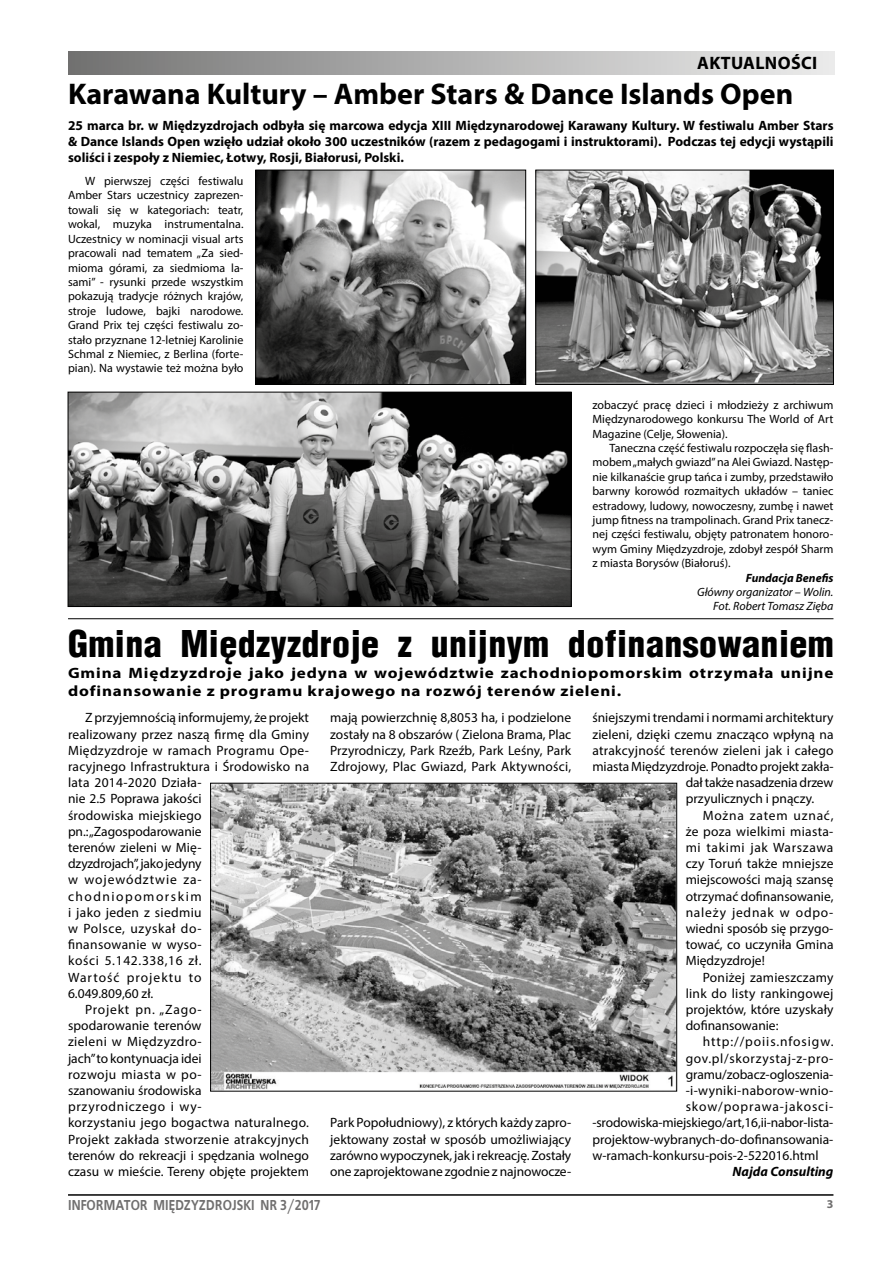
<style>
.page{position:relative;width:893px;height:1263px;background:#fff}
.page>*{position:absolute;margin:0;border:0;box-sizing:border-box;transform-origin:0 0}
.t1{font:900 36px "Switzerland Cond";letter-spacing:.01em;color:#000}
.t2{font:700 30px "Myriad Pro";color:#000}
.t3{font:700 18px "Myriad Pro";letter-spacing:.02em;color:#000}
.t4{font:700 15px/18px "Myriad Pro";letter-spacing:.05em;color:#000;scale:1.14 1}
.t5{font:700 14.25px "EFN Bureau";color:#706f6f}
.t6{font:13.5px/16.2px "Myriad Pro";letter-spacing:.01em;color:#000;text-align:justify}
.t7{font:700 13.5px/16.2px "Myriad Pro";color:#000;text-align:justify}
.t8{font:13.5px "Myriad Pro";letter-spacing:.05em;color:#000}
.t9{font:13.5px "Myriad Pro";letter-spacing:-.01em;color:#000}
.t10{font:13.5px "Myriad Pro";letter-spacing:.06em;color:#000}
.t11{font:13.5px "Myriad Pro";letter-spacing:.03em;color:#000}
.t12{font:13.5px "Myriad Pro";letter-spacing:.07em;color:#000}
.t13{font:13.5px "Myriad Pro";letter-spacing:-.015em;color:#000}
.t14{font:13.5px "Myriad Pro";letter-spacing:.065em;color:#000}
.t15{font:13.5px "Myriad Pro";letter-spacing:.045em;color:#000}
.t16{font:13.5px "Myriad Pro";letter-spacing:.075em;color:#000}
.t17{font:13.5px "Myriad Pro";letter-spacing:.035em;color:#000}
.t18{font:13.5px "Myriad Pro";letter-spacing:.11em;color:#000}
.t19{font:italic 700 13.5px "Myriad Pro";color:#000}
.t20{font:12px/14.4px "Myriad Pro";color:#000;text-align:justify}
.t21{font:italic 12px/14.4px "Myriad Pro";color:#000;text-align:right}
.t22{font:italic 700 12px "Myriad Pro";color:#000}
.t23{font:700 12px "Myriad Pro";color:#706f6f}
</style>
<div class="page">
<hr style="left:68px;top:1194px;width:765px;height:2px;background:#000">
<div style="left:68px;top:51px;width:766px;height:23px;background:linear-gradient(to right,#737373,#ededed)"></div>
<img style="left:212px;top:785px;width:463px;height:305px">
<div style="left:210px;top:783px;width:467px;height:309px;border:1px solid #000"></div>
<hr style="left:68px;top:618px;width:765px;height:1px;background:#000">
<img style="left:537px;top:172px;width:295px;height:211px">
<div style="left:535px;top:170px;width:299px;height:215px;border:1px solid #000"></div>
<img style="left:257px;top:172px;width:267px;height:211px">
<div style="left:255px;top:170px;width:271px;height:215px;border:1px solid #000"></div>
<img style="left:70px;top:394px;width:500px;height:211px">
<div style="left:68px;top:392px;width:504px;height:215px;border:1px solid #000"></div>
<h3 class="t3" style="left:697px;top:52px;width:122px">AKTUALNOŚCI</h3>
<h2 class="t2" style="left:68px;top:74px;width:727px">Karawana Kultury – Amber Stars &amp; Dance Islands Open</h2>
<p class="t7" style="left:68px;top:117px;width:767px">25 marca br. w Międzyzdrojach odbyła się marcowa edycja XIII Międzynarodowej Karawany Kultury. W festiwalu Amber Stars &amp; Dance Islands Open wzięło udział około 300 uczestników (razem z pedagogami i instruktorami). Podczas tej edycji wystąpili soliści i zespoły z Niemiec, Łotwy, Rosji, Białorusi, Polski.</p>
<p class="t20" style="left:68px;top:174px;width:177px;text-indent:17px">W pierwszej części festiwalu Amber Stars uczestnicy zaprezen&shy;towali się w kategoriach: teatr, wokal, muzyka instrumentalna.<br>Uczestnicy w nominacji visual arts pracowali nad tematem „Za sied&shy;mioma górami, za siedmioma la&shy;sami” - rysunki przede wszystkim pokazują tradycje różnych krajów, stroje ludowe, bajki narodowe.<br>Grand Prix tej części festiwalu zo&shy;stało przyznane 12-letniej Karolinie Schmal z Niemiec, z Berlina (forte&shy;pian). Na wystawie też można było</p>
<p class="t20" style="left:592px;top:397px;width:242px">zobaczyć pracę dzieci i młodzieży z archiwum Międzynarodowego konkursu The World of Art Magazine (Celje, Słowenia).</p>
<p class="t20" style="left:592px;top:440px;width:242px;text-indent:17px">Taneczna część festiwalu rozpoczęła się flash&shy;mobem „małych gwiazd” na Alei Gwiazd. Następ&shy;nie kilkanaście grup tańca i zumby, przedstawiło barwny korowód rozmaitych układów – taniec estradowy, ludowy, nowoczesny, zumbę i nawet jump fitness na trampolinach. Grand Prix tanecz&shy;nej części festiwalu, objęty patronatem honoro&shy;wym Gminy Międzyzdroje, zdobył zespół Sharm z miasta Borysów (Białoruś).</p>
<p class="t22" style="left:746px;top:570px;width:89px">Fundacja Benefis</p>
<p class="t21" style="left:697px;top:584px;width:138px">Główny organizator – Wolin.<br>Fot. Robert Tomasz Zięba</p>
<h1 class="t1" style="left:68px;top:620px;width:767px">Gmina Międzyzdroje z unijnym dofinansowaniem</h1>
<p class="t4" style="left:68px;top:664px;width:673px">Gmina Międzyzdroje jako jedyna w województwie zachodniopomorskim otrzymała unijne dofinansowanie z programu krajowego na rozwój terenów zieleni.</p>
<p class="t6" style="left:330px;top:709px;width:243px">mają powierzchnię 8,8053 ha, i podzielone zostały na 8 obszarów ( Zielona Brama, Plac Przyrodniczy, Park Rzeźb, Park Leśny, Park Zdrojowy, Plac Gwiazd, Park Aktywności,</p>
<p class="t6" style="left:85px;top:709px;width:225px">Z przyjemnością informujemy, że projekt</p>
<p class="t6" style="left:68px;top:726px;width:243px">realizowany przez naszą firmę dla Gminy</p>
<p class="t6" style="left:68px;top:742px;width:242px">Międzyzdroje w ramach Programu Ope-</p>
<p class="t6" style="left:68px;top:758px;width:243px">racyjnego Infrastruktura i Środowisko na</p>
<p class="t6" style="left:68px;top:774px;width:135px">lata 2014-2020 Działa-</p>
<p class="t6" style="left:68px;top:790px;width:135px">nie 2.5 Poprawa jakości</p>
<p class="t6" style="left:68px;top:807px;width:135px">środowiska miejskiego</p>
<p class="t6" style="left:68px;top:823px;width:135px">pn.: „Zagospodarowanie</p>
<p class="t6" style="left:68px;top:839px;width:135px">terenów zieleni w Mię-</p>
<p class="t13" style="left:68px;top:855px;width:135px">dzyzdrojach”, jako jedyny</p>
<p class="t12" style="left:68px;top:871px;width:135px">w województwie za-</p>
<p class="t18" style="left:68px;top:888px;width:135px">chodniopomorskim</p>
<p class="t6" style="left:68px;top:904px;width:135px">i jako jeden z siedmiu</p>
<p class="t15" style="left:68px;top:920px;width:135px">w Polsce, uzyskał do-</p>
<p class="t6" style="left:68px;top:936px;width:135px">finansowanie w wyso-</p>
<p class="t8" style="left:68px;top:952px;width:135px">kości 5.142.338,16 zł.</p>
<p class="t16" style="left:68px;top:969px;width:135px">Wartość projektu to</p>
<p class="t6" style="left:68px;top:985px;width:87px">6.049.809,60 zł.</p>
<p class="t10" style="left:85px;top:1001px;width:118px">Projekt pn. „Zago-</p>
<p class="t6" style="left:68px;top:1017px;width:135px">spodarowanie terenów</p>
<p class="t11" style="left:68px;top:1033px;width:135px">zieleni w Międzyzdro-</p>
<p class="t6" style="left:68px;top:1050px;width:135px">jach” to kontynuacja idei</p>
<p class="t17" style="left:68px;top:1066px;width:135px">rozwoju miasta w po-</p>
<p class="t6" style="left:68px;top:1082px;width:135px">szanowaniu środowiska</p>
<p class="t8" style="left:68px;top:1098px;width:135px">przyrodniczego i wy-</p>
<p class="t6" style="left:68px;top:1114px;width:242px">korzystaniu jego bogactwa naturalnego.</p>
<p class="t6" style="left:68px;top:1131px;width:243px">Projekt zakłada stworzenie atrakcyjnych</p>
<p class="t6" style="left:68px;top:1147px;width:242px">terenów do rekreacji i spędzania wolnego</p>
<p class="t6" style="left:68px;top:1163px;width:242px">czasu w mieście. Tereny objęte projektem</p>
<p class="t6" style="left:592px;top:709px;width:243px">śniejszymi trendami i normami architektury</p>
<p class="t6" style="left:592px;top:726px;width:243px">zieleni, dzięki czemu znacząco wpłyną na</p>
<p class="t6" style="left:592px;top:742px;width:243px">atrakcyjność terenów zieleni jak i całego</p>
<p class="t6" style="left:592px;top:758px;width:243px">miasta Międzyzdroje. Ponadto projekt zakła-</p>
<p class="t9" style="left:686px;top:774px;width:149px">dał także nasadzenia drzew</p>
<p class="t6" style="left:686px;top:790px;width:130px">przyulicznych i pnączy.</p>
<p class="t10" style="left:703px;top:807px;width:132px">Można zatem uznać,</p>
<p class="t6" style="left:686px;top:823px;width:149px">że poza wielkimi miasta-</p>
<p class="t8" style="left:686px;top:839px;width:149px">mi takimi jak Warszawa</p>
<p class="t6" style="left:686px;top:855px;width:149px">czy Toruń także mniejsze</p>
<p class="t6" style="left:686px;top:871px;width:149px">miejscowości mają szansę</p>
<p class="t6" style="left:686px;top:888px;width:149px">otrzymać dofinansowanie,</p>
<p class="t10" style="left:686px;top:904px;width:149px">należy jednak w odpo-</p>
<p class="t6" style="left:686px;top:920px;width:149px">wiedni sposób się przygo-</p>
<p class="t6" style="left:686px;top:936px;width:149px">tować, co uczyniła Gmina</p>
<p class="t6" style="left:686px;top:952px;width:81px">Międzyzdroje!</p>
<p class="t6" style="left:703px;top:969px;width:132px">Poniżej zamieszczamy</p>
<p class="t6" style="left:686px;top:985px;width:149px">link do listy rankingowej</p>
<p class="t6" style="left:686px;top:1001px;width:149px">projektów, które uzyskały</p>
<p class="t6" style="left:686px;top:1017px;width:94px">dofinansowanie:</p>
<p class="t12" style="left:703px;top:1033px;width:132px">http://poiis.nfosigw.</p>
<p class="t8" style="left:686px;top:1050px;width:149px">gov.pl/skorzystaj-z-pro-</p>
<p class="t6" style="left:686px;top:1066px;width:149px">gramu/zobacz-ogloszenia-</p>
<p class="t11" style="left:686px;top:1082px;width:149px">-i-wyniki-naborow-wnio-</p>
<p class="t14" style="left:686px;top:1098px;width:149px">skow/poprawa-jakosci-</p>
<p class="t9" style="left:592px;top:1114px;width:242px">-srodowiska-miejskiego/art,16,ii-nabor-lista-</p>
<p class="t6" style="left:592px;top:1131px;width:242px">projektow-wybranych-do-dofinansowania-</p>
<p class="t6" style="left:592px;top:1147px;width:228px">w-ramach-konkursu-pois-2-522016.html</p>
<p class="t19" style="left:733px;top:1163px;width:102px">Najda Consulting</p>
<p class="t6" style="left:330px;top:1114px;width:243px">Park Popołudniowy), z których każdy zapro&shy;jektowany został w sposób umożliwiający zarówno wypoczynek, jak i rekreację. Zostały one zaprojektowane zgodnie z najnowocze-</p>
<p class="t5" style="left:68px;top:1194px;width:254px">INFORMATOR MIĘDZYZDROJSKI NR 3/2017</p>
<p class="t23" style="left:827px;top:1196px;width:8px">3</p>
</div>
